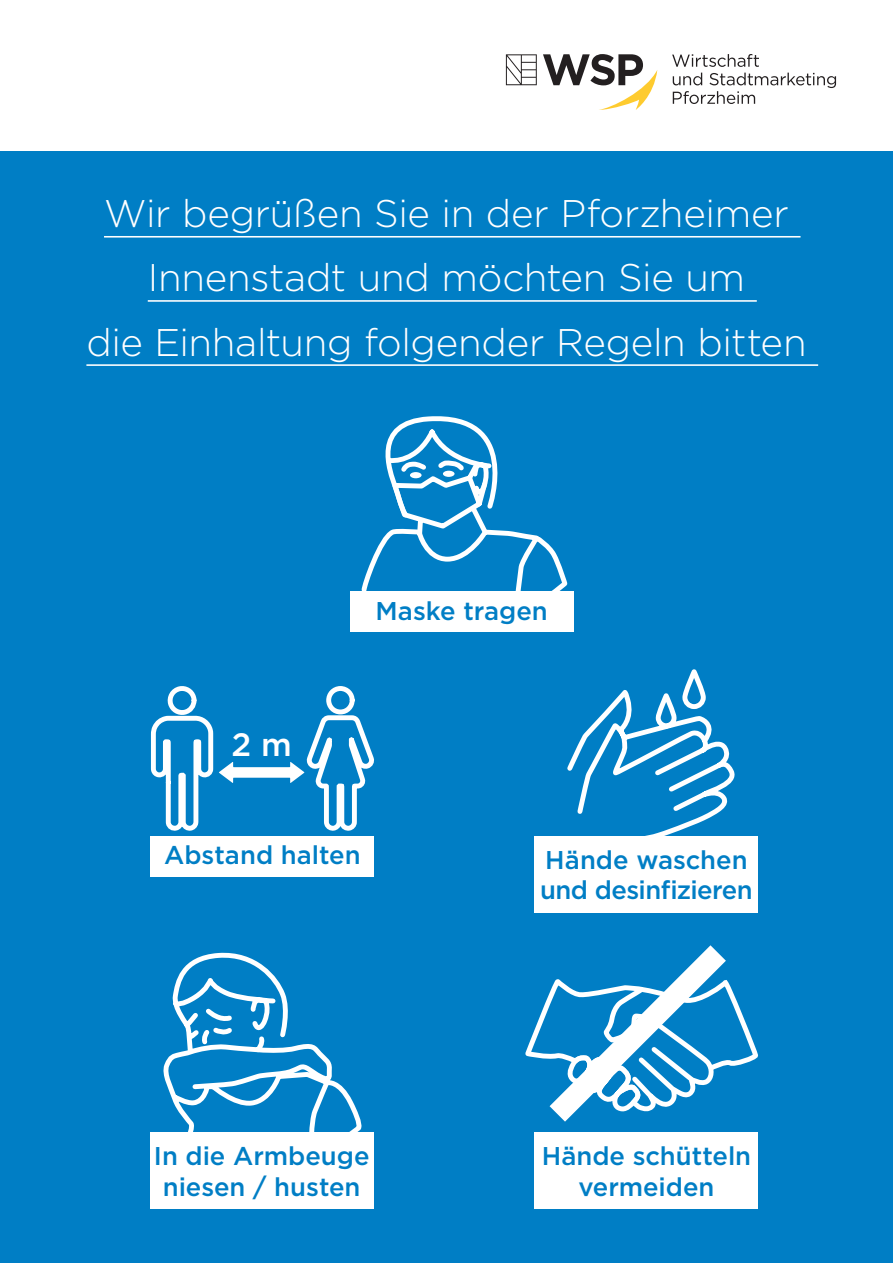
<style>
.page{position:relative;width:893px;height:1263px;background:#fff}
.page>*{position:absolute;margin:0;border:0;box-sizing:border-box;transform-origin:0 0}
.t1{font:300 38.55px/64.2px "Gotham";letter-spacing:-.01em;color:#fff;text-align:center}
.t2{font:500 32.25px "Gotham";color:#fff}
.t3{font:500 25.65px/30.8px "Gotham";color:#007ec5;text-align:center}
.t4{font:500 25.65px/30.8px "Gotham";letter-spacing:-.02em;color:#007ec5}
</style>
<div class="page">
<div style="left:0;top:151px;width:893px;height:1112px;background:#007ec5"></div>
<svg style="left:672px;top:54px;width:87px;height:13px"></svg>
<svg style="left:673px;top:73px;width:163px;height:31px"></svg>
<svg style="left:506px;top:54px;width:31px;height:31px"></svg>
<svg style="left:543px;top:54px;width:114px;height:56px"></svg>
<hr style="left:104px;top:236px;width:696px;height:2px;background:#fff">
<hr style="left:148px;top:300px;width:609px;height:2px;background:#fff">
<hr style="left:86px;top:364px;width:732px;height:2px;background:#fff">
<svg style="left:525px;top:1031px;width:233px;height:31px"></svg>
<svg style="left:567px;top:672px;width:168px;height:164px"></svg>
<svg style="left:150px;top:591px;width:224px;height:240px"></svg>
<svg style="left:219px;top:762px;width:85px;height:21px"></svg>
<svg style="left:163px;top:682px;width:194px;height:37px"></svg>
<svg style="left:163px;top:952px;width:199px;height:180px"></svg>
<svg style="left:359px;top:416px;width:211px;height:176px"></svg>
<div style="left:350px;top:592px;width:223px;height:40px;background:#fff"></div>
<div style="left:151px;top:836px;width:223px;height:41px;background:#fff"></div>
<div style="left:535px;top:836px;width:223px;height:77px;background:#fff"></div>
<div style="left:535px;top:1132px;width:223px;height:77px;background:#fff"></div>
<div style="left:151px;top:1132px;width:223px;height:77px;background:#fff"></div>
<svg style="left:526px;top:945px;width:223px;height:200px"></svg>
<p class="t1" style="left:86px;top:180px;width:722px">Wir begrüßen Sie in der Pforzheimer<br>Innenstadt und möchten Sie um<br>die Einhaltung folgender Regeln bitten</p>
<p class="t3" style="left:376px;top:595px;width:174px">Maske tragen</p>
<p class="t2" style="left:232px;top:723px;width:62px">2 m</p>
<p class="t3" style="left:164px;top:839px;width:198px">Abstand halten</p>
<p class="t4" style="left:540px;top:844px;width:214px">Hände waschen und desinfizieren</p>
<p class="t3" style="left:154px;top:1140px;width:217px">In die Armbeuge niesen / husten</p>
<p class="t3" style="left:542px;top:1140px;width:211px">Hände schütteln vermeiden</p>
</div>
